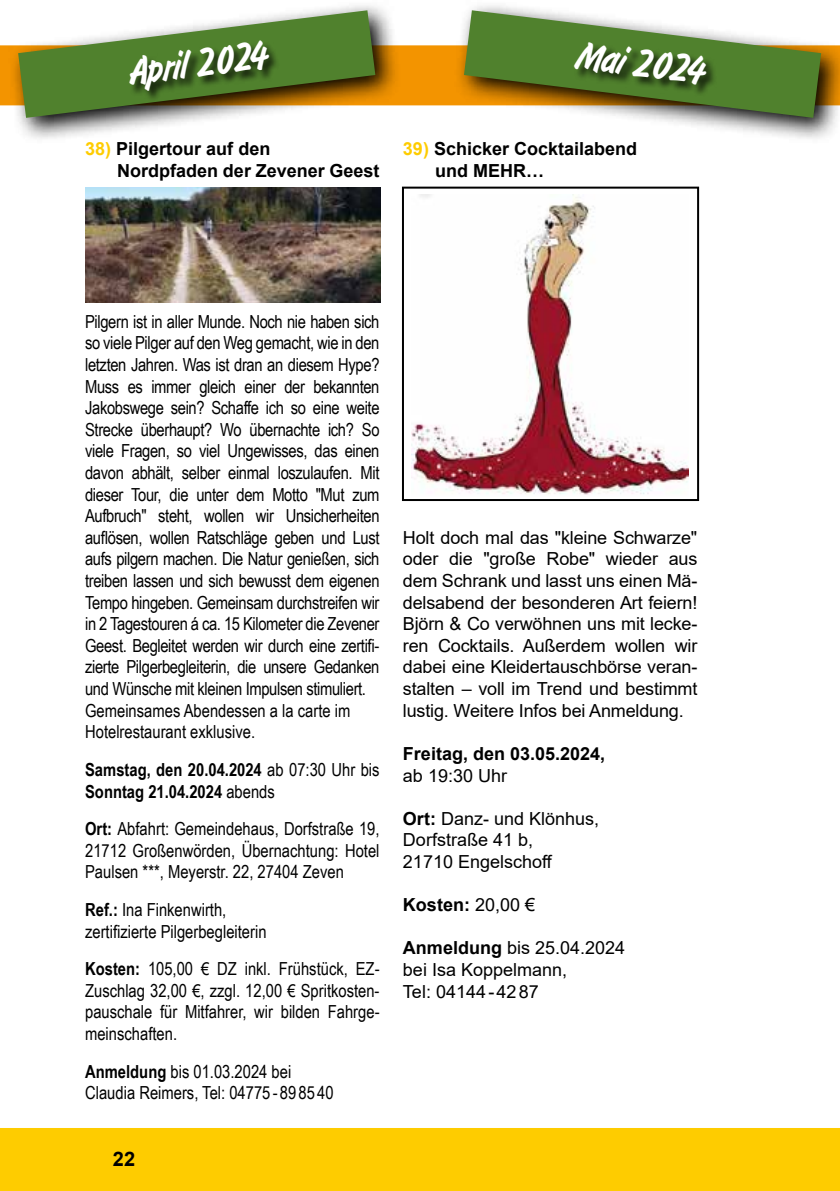
<style>
.page{position:relative;width:840px;height:1191px;background:#fff}
.page>*{position:absolute;margin:0;border:0;box-sizing:border-box;transform-origin:0 0}
.t1{font:42px "Flash D Ligh";color:#fff}
.t2{font:700 20px "Arial";color:#000}
.t3{font:18px/21.6px "Arial Narrow";letter-spacing:-.02em;color:#000;text-align:justify}
.t4{font:18px/21.6px "Arial";color:#000}
.t5{font:700 18px/21.6px "Arial";color:#000}
.t6{font:18px/21.6px "Arial Narrow";color:#000}
.t7{font:700 18px/21.6px "Arial Narrow";color:#000}
.s1{color:#fecc00}
.s2{font-weight:400}
.s3{font-weight:700}
</style>
<div class="page">
<div style="left:0;top:45px;width:839px;height:60px;background:#f39400"></div>
<div style="left:0;top:1128px;width:839px;height:63px;background:#fecc00"></div>
<img style="left:85px;top:188px;width:295px;height:114px">
<img style="left:411px;top:194px;width:277px;height:301px">
<div style="left:402px;top:187px;width:296px;height:314px;border:2px solid #000"></div>
<svg style="left:8px;top:5px;width:393px;height:134px"></svg>
<svg style="left:18px;top:10px;width:357px;height:108px"></svg>
<div style="left:130px;top:41px;width:150px;height:61px;background:#000;opacity:.75"></div>
<svg style="left:454px;top:5px;width:385px;height:134px"></svg>
<svg style="left:463px;top:10px;width:357px;height:108px"></svg>
<div style="left:574px;top:42px;width:143px;height:55px;background:#000;opacity:.75"></div>
<h1 class="t1" style="left:127px;top:49px;width:140px;rotate:-7deg">April 2024</h1>
<h1 class="t1" style="left:579px;top:33px;width:130px;rotate:7deg">Mai 2024</h1>
<p class="t5" style="left:117px;top:138px;width:264px;text-indent:-32px"><span class="s1">38)</span> Pilgertour auf den<br>Nordpfaden der Zevener Geest</p>
<p class="t5" style="left:435px;top:138px;width:204px;text-indent:-32px"><span class="s1">39)</span> Schicker Cocktailabend und MEHR…</p>
<p class="t3" style="left:85px;top:310px;width:296px;text-align:left">Pilgern ist in aller Munde. Noch nie haben sich so viele Pilger auf den Weg gemacht, wie in den letzten Jahren. Was ist dran an diesem Hype?<br>Muss es immer gleich einer der bekannten Jakobswege sein? Schaffe ich so eine weite Strecke überhaupt? Wo übernachte ich? So viele Fragen, so viel Ungewisses, das einen davon abhält, selber einmal loszulaufen. Mit dieser Tour, die unter dem Motto "Mut zum Aufbruch" steht, wollen wir Unsicherheiten auflösen, wollen Ratschläge geben und Lust aufs pilgern machen. Die Natur genießen, sich treiben lassen und sich bewusst dem eigenen Tempo hingeben. Gemeinsam durchstreifen wir in 2 Tagestouren á ca. 15 Kilometer die Zevener Geest. Begleitet werden wir durch eine zertifi&shy;zierte Pilgerbegleiterin, die unsere Gedanken und Wünsche mit kleinen Impulsen stimuliert.<br>Gemeinsames Abendessen a la carte im Hotelrestaurant exklusive.</p>
<p class="t7" style="left:85px;top:758px;width:296px">Samstag, den 20.04.2024 <span class="s2">ab 07:30 Uhr bis<br></span>Sonntag 21.04.2024 <span class="s2">abends</span></p>
<p class="t3" style="left:85px;top:817px;width:296px"><span class="s3">Ort:</span> Abfahrt: Gemeindehaus, Dorfstraße 19, 21712 Großenwörden, Übernachtung: Hotel Paulsen ***, Meyerstr. 22, 27404 Zeven</p>
<p class="t6" style="left:85px;top:898px;width:183px"><span class="s3">Ref.:</span> Ina Finkenwirth, zertifizierte Pilgerbegleiterin</p>
<p class="t3" style="left:85px;top:957px;width:296px"><span class="s3">Kosten:</span> 105,00 € DZ inkl. Frühstück, EZ-Zuschlag 32,00 €, zzgl. 12,00 € Spritkosten&shy;pauschale für Mitfahrer, wir bilden Fahrge&shy;meinschaften.</p>
<p class="t6" style="left:85px;top:1059px;width:250px"><span class="s3">Anmeldung</span> bis 01.03.2024 bei<br>Claudia Reimers, Tel: 04775 - 89 85 40</p>
<p class="t2" style="left:113px;top:1145px;width:24px">22</p>
<p class="t4" style="left:403px;top:526px;width:296px;text-align:justify">Holt doch mal das "kleine Schwarze" oder die "große Robe" wieder aus dem Schrank und lasst uns einen Mä&shy;delsabend der besonderen Art feiern!<br>Björn &amp; Co verwöhnen uns mit lecke&shy;ren Cocktails. Außerdem wollen wir dabei eine Kleidertauschbörse veran&shy;stalten – voll im Trend und bestimmt lustig. Weitere Infos bei Anmeldung.</p>
<p class="t5" style="left:403px;top:743px;width:204px">Freitag, den 03.05.2024,</p>
<p class="t4" style="left:403px;top:764px;width:106px">ab 19:30 Uhr</p>
<p class="t4" style="left:403px;top:807px;width:198px"><span class="s3">Ort:</span> Danz- und Klönhus,<br>Dorfstraße 41 b,<br>21710 Engelschoff</p>
<p class="t5" style="left:403px;top:894px;width:134px">Kosten: <span class="s2">20,00 €</span></p>
<p class="t4" style="left:403px;top:937px;width:224px"><span class="s3">Anmeldung</span> bis 25.04.2024 bei Isa Koppelmann,<br>Tel: 04144-4287</p>
</div>
